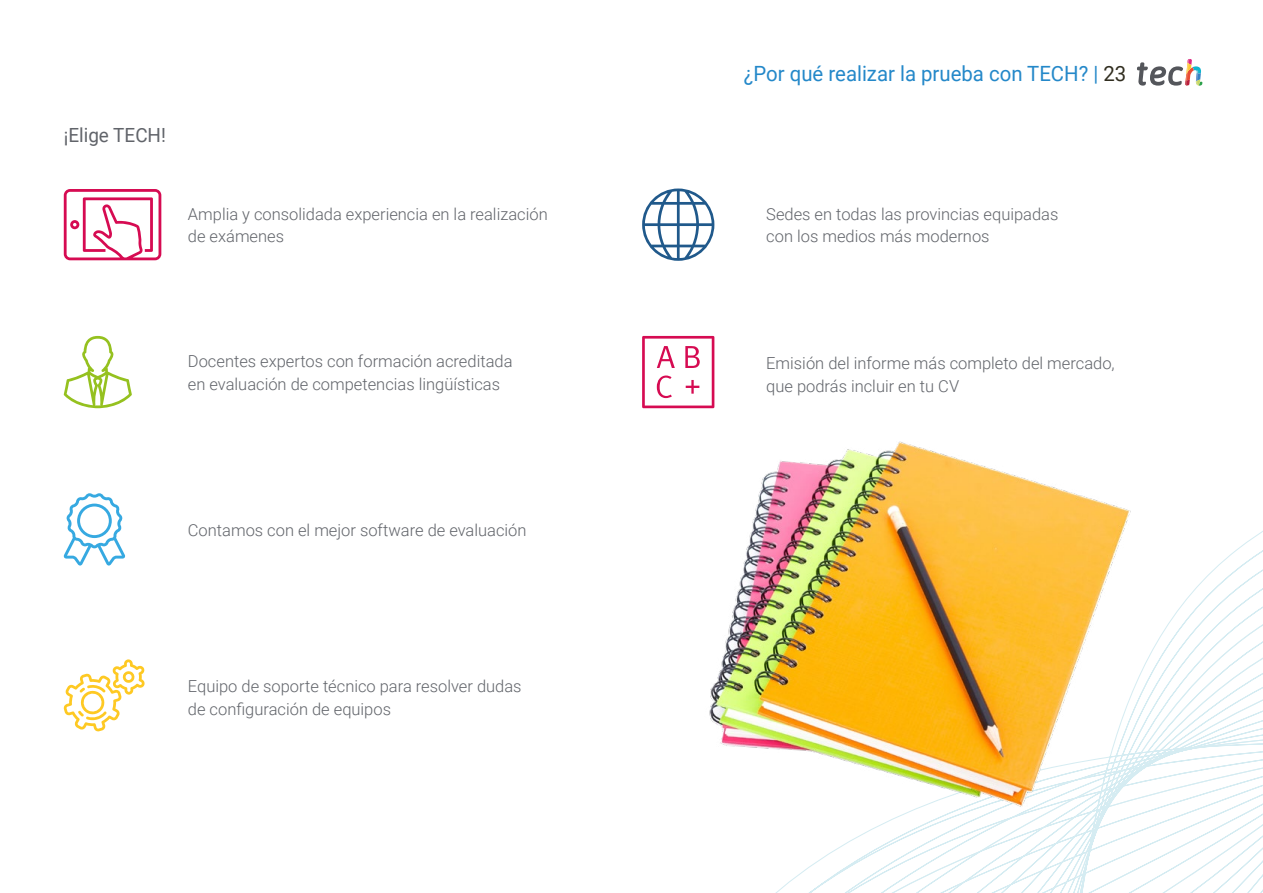
<style>
.page{position:relative;width:1263px;height:893px;background:#fff}
.page>*{position:absolute;margin:0;border:0;box-sizing:border-box;transform-origin:0 0}
.t1{font:21px "Roboto";color:#2488c9}
.t2{font:19.5px "Roboto";color:#61646a}
.t3{font:300 16.5px/22.5px "Roboto";color:#61646a}
.s1{color:#312e20}
</style>
<div class="page">
<svg style="left:64px;top:336px;width:68px;height:72px"></svg>
<svg style="left:64px;top:189px;width:97px;height:71px"></svg>
<svg style="left:64px;top:493px;width:61px;height:73px"></svg>
<svg style="left:642px;top:189px;width:72px;height:72px"></svg>
<svg style="left:642px;top:336px;width:72px;height:72px"></svg>
<svg style="left:64px;top:659px;width:81px;height:73px"></svg>
<svg style="left:775px;top:531px;width:488px;height:362px"></svg>
<img style="left:709px;top:441px;width:428px;height:377px">
<svg style="left:1137px;top:59px;width:65px;height:27px"></svg>
<p class="t2" style="left:64px;top:122px;width:104px">¡Elige TECH!</p>
<p class="t1" style="left:744px;top:59px;width:384px">¿Por qué realizar la prueba con TECH? | <span class="s1">23</span></p>
<p class="t3" style="left:188px;top:202px;width:361px">Amplia y consolidada experiencia en la realización de exámenes</p>
<p class="t3" style="left:766px;top:202px;width:294px">Sedes en todas las provincias equipadas con los medios más modernos</p>
<p class="t3" style="left:188px;top:349px;width:326px">Docentes expertos con formación acreditada en evaluación de competencias lingüísticas</p>
<p class="t3" style="left:766px;top:351px;width:350px">Emisión del informe más completo del mercado, que podrás incluir en tu CV</p>
<p class="t3" style="left:188px;top:518px;width:340px">Contamos con el mejor software de evaluación</p>
<p class="t3" style="left:188px;top:675px;width:335px">Equipo de soporte técnico para resolver dudas de configuración de equipos</p>
</div>
